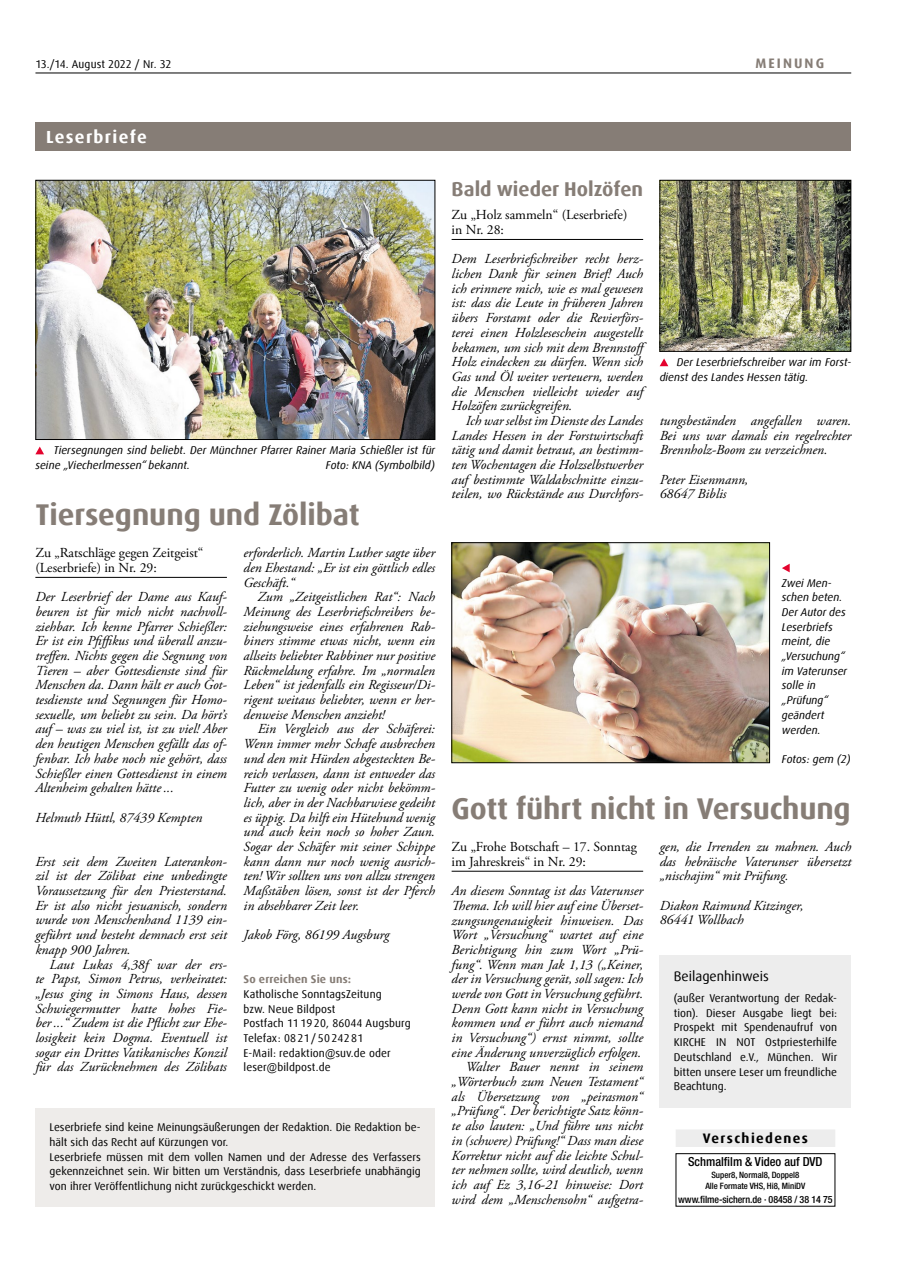
<style>
.page{position:relative;width:908px;height:1276px;background:#fff}
.page>*{position:absolute;margin:0;border:0;box-sizing:border-box;transform-origin:0 0}
.t1{font:700 30px "Dax Offc Pro";letter-spacing:-.005em;color:#867d76}
.t2{font:700 20px "Dax Offc Pro";color:#867d76}
.t3{font:700 17.5px "Dax Offc Pro";letter-spacing:.075em;color:#fff}
.t4{font:italic 13.75px/14.6px "Adobe Garamond Pro";color:#000;text-align:justify}
.t5{font:13.75px/14.6px "Adobe Garamond Pro";letter-spacing:-.005em;color:#000}
.t6{font:13.75px "Dax Offc Pro";color:#000}
.t7{font:700 13.75px "Dax Offc Pro";letter-spacing:.1em;color:#000}
.t8{font:700 13.75px "Dax Offc Pro";letter-spacing:.15em;color:#867d76}
.t9{font:500 condensed 12.5px "Helvetica Neue LT Std";color:#000}
.t10{font:11.25px/14.8px "Dax Offc Pro";color:#000}
.t11{font:italic 11.25px/14.8px "Dax Offc Pro";color:#000}
.t12{font:700 11.25px "Dax Offc Pro";letter-spacing:.01em;color:#867d76}
.t13{font:500 condensed 10px "Helvetica Neue LT Std";letter-spacing:-.01em;color:#000}
.t14{font:500 condensed 8.75px/10.5px "Helvetica Neue LT Std";color:#000;text-align:center}
</style>
<div class="page">
<hr style="left:35px;top:73px;width:815px;height:1px;background:#000">
<div style="left:675px;top:1153px;width:159px;height:53px;border:1px solid #000"></div>
<div style="left:675px;top:1129px;width:159px;height:18px;background:#ededed"></div>
<div style="left:659px;top:955px;width:191px;height:152px;background:#ededed"></div>
<hr style="left:35px;top:577px;width:192px;height:1px;background:#000">
<hr style="left:451px;top:239px;width:192px;height:1px;background:#000">
<hr style="left:451px;top:871px;width:192px;height:1px;background:#000">
<div style="left:35px;top:122px;width:815px;height:29px;background:#867d76"></div>
<div style="left:35px;top:1107px;width:400px;height:99px;background:#eeecea"></div>
<img style="left:38px;top:182px;width:395px;height:256px">
<div style="left:36px;top:180px;width:399px;height:260px;border:1px solid #000"></div>
<img style="left:661px;top:182px;width:187px;height:167px">
<div style="left:659px;top:180px;width:191px;height:171px;border:1px solid #000"></div>
<img style="left:453px;top:544px;width:314px;height:217px">
<div style="left:451px;top:542px;width:318px;height:221px;border:1px solid #000"></div>
<svg style="left:35px;top:446px;width:9px;height:8px"></svg>
<svg style="left:660px;top:358px;width:8px;height:8px"></svg>
<svg style="left:782px;top:564px;width:7px;height:8px"></svg>
<p class="t10" style="left:35px;top:56px;width:137px">13./14. August 2022 / Nr. 32</p>
<p class="t8" style="left:755px;top:54px;width:70px">MEINUNG</p>
<p class="t3" style="left:46px;top:125px;width:102px">Leserbriefe</p>
<p class="t11" style="left:35px;top:443px;width:401px;text-indent:18px">Tiersegnungen sind beliebt. Der Münchner Pfarrer Rainer Maria Schießler ist für seine „Viecherlmessen“ bekannt.</p>
<p class="t11" style="left:326px;top:458px;width:110px">Foto: KNA (Symbolbild)</p>
<h1 class="t1" style="left:36px;top:495px;width:325px">Tiersegnung und Zölibat</h1>
<p class="t5" style="left:35px;top:546px;width:169px">Zu „Ratschläge gegen Zeitgeist“ (Leserbriefe) in Nr. 29:</p>
<p class="t4" style="left:35px;top:590px;width:193px">Der Leserbrief der Dame aus Kauf&shy;beuren ist für mich nicht nachvoll&shy;ziehbar. Ich kenne Pfarrer Schießler:<br>Er ist ein Pfiffikus und überall anzu&shy;treffen. Nichts gegen die Segnung von Tieren – aber Gottesdienste sind für Menschen da. Dann hält er auch Got&shy;tesdienste und Segnungen für Homo&shy;sexuelle, um beliebt zu sein. Da hört’s auf – was zu viel ist, ist zu viel! Aber den heutigen Menschen gefällt das of&shy;fenbar. Ich habe noch nie gehört, dass Schießler einen Gottesdienst in einem Altenheim gehalten hätte ...</p>
<p class="t4" style="left:35px;top:810px;width:168px">Helmuth Hüttl, 87439 Kempten</p>
<p class="t4" style="left:35px;top:854px;width:193px">Erst seit dem Zweiten Laterankon&shy;zil ist der Zölibat eine unbedingte Voraussetzung für den Priesterstand.<br>Er ist also nicht jesuanisch, sondern wurde von Menschenhand 1139 ein&shy;geführt und besteht demnach erst seit knapp 900 Jahren.</p>
<p class="t4" style="left:35px;top:957px;width:193px;text-indent:14px">Laut Lukas 4,38f war der ers&shy;te Papst, Simon Petrus, verheiratet: „Jesus ging in Simons Haus, dessen Schwiegermutter hatte hohes Fie&shy;ber ...“ Zudem ist die Pflicht zur Ehe&shy;losigkeit kein Dogma. Eventuell ist sogar ein Drittes Vatikanisches Konzil für das Zurücknehmen des Zölibats</p>
<p class="t4" style="left:243px;top:546px;width:193px">erforderlich. Martin Luther sagte über den Ehestand: „Er ist ein göttlich edles Geschäft.“</p>
<p class="t4" style="left:243px;top:590px;width:193px;text-indent:14px">Zum „Zeitgeistlichen Rat“: Nach Meinung des Leserbriefschreibers be&shy;ziehungsweise eines erfahrenen Rab&shy;biners stimme etwas nicht, wenn ein allseits beliebter Rabbiner nur positive Rückmeldung erfahre. Im „normalen Leben“ ist jedenfalls ein Regisseur/Di&shy;rigent weitaus beliebter, wenn er her&shy;denweise Menschen anzieht!</p>
<p class="t4" style="left:243px;top:722px;width:193px;text-indent:14px">Ein Vergleich aus der Schäferei:<br>Wenn immer mehr Schafe ausbrechen und den mit Hürden abgesteckten Be&shy;reich verlassen, dann ist entweder das Futter zu wenig oder nicht bekömm&shy;lich, aber in der Nachbarwiese gedeiht es üppig. Da hilft ein Hütehund wenig und auch kein noch so hoher Zaun.<br>Sogar der Schäfer mit seiner Schippe kann dann nur noch wenig ausrich&shy;ten! Wir sollten uns von allzu strengen Maßstäben lösen, sonst ist der Pferch in absehbarer Zeit leer.</p>
<p class="t4" style="left:243px;top:928px;width:147px">Jakob Förg, 86199 Augsburg</p>
<p class="t12" style="left:243px;top:972px;width:109px">So erreichen Sie uns:</p>
<p class="t10" style="left:243px;top:986px;width:169px">Katholische SonntagsZeitung<br>bzw. Neue Bildpost<br>Postfach 11 19 20, 86044 Augsburg<br>Telefax: 08 21 / 50 242 81<br>E-Mail: redaktion@suv.de oder leser@bildpost.de</p>
<p class="t10" style="left:50px;top:1120px;width:372px">Leserbriefe sind keine Meinungsäußerungen der Redaktion. Die Redaktion be&shy;hält sich das Recht auf Kürzungen vor.<br>Leserbriefe müssen mit dem vollen Namen und der Adresse des Verfassers gekennzeichnet sein. Wir bitten um Verständnis, dass Leserbriefe unabhängig von ihrer Veröffentlichung nicht zurückgeschickt werden.</p>
<h2 class="t2" style="left:451px;top:176px;width:193px">Bald wieder Holzöfen</h2>
<p class="t5" style="left:451px;top:208px;width:177px">Zu „Holz sammeln“ (Leserbriefe) in Nr. 28:</p>
<p class="t4" style="left:451px;top:252px;width:199px;text-align:left">Dem Leserbriefschreiber recht herz&shy;lichen Dank für seinen Brief! Auch ich erinnere mich, wie es mal gewesen ist: dass die Leute in früheren Jahren übers Forstamt oder die Revierförs&shy;terei einen Holzleseschein ausgestellt bekamen, um sich mit dem Brennstoff Holz eindecken zu dürfen. Wenn sich Gas und Öl weiter verteuern, werden die Menschen vielleicht wieder auf Holzöfen zurückgreifen.</p>
<p class="t4" style="left:451px;top:414px;width:193px;text-indent:14px">Ich war selbst im Dienste des Landes Landes Hessen in der Forstwirtschaft tätig und damit betraut, an bestimm&shy;ten Wochentagen die Holzselbstwerber auf bestimmte Waldabschnitte einzu&shy;teilen, wo Rückstände aus Durchfors-</p>
<p class="t11" style="left:659px;top:355px;width:193px;text-indent:17px">Der Leserbriefschreiber war im Forst&shy;dienst des Landes Hessen tätig.</p>
<p class="t4" style="left:659px;top:413px;width:193px">tungsbeständen angefallen waren.<br>Bei uns war damals ein regelrechter Brennholz-Boom zu verzeichnen.</p>
<p class="t4" style="left:659px;top:472px;width:90px">Peter Eisenmann,<br>68647 Biblis</p>
<p class="t11" style="left:781px;top:575px;width:67px">Zwei Men&shy;schen beten.<br>Der Autor des<br>Leserbriefs meint, die „Versuchung“ im Vaterunser solle in „Prüfung“ geändert werden.</p>
<p class="t11" style="left:781px;top:751px;width:70px">Fotos: gem (2)</p>
<h1 class="t1" style="left:451px;top:789px;width:400px">Gott führt nicht in Versuchung</h1>
<p class="t5" style="left:451px;top:840px;width:187px">Zu „Frohe Botschaft – 17. Sonntag im Jahreskreis“ in Nr. 29:</p>
<p class="t4" style="left:451px;top:884px;width:193px;text-align:right">An diesem Sonntag ist das Vaterunser Thema. Ich will hier auf eine Überset&shy;zungsungenauigkeit hinweisen. Das Wort „Versuchung“ wartet auf eine Berichtigung hin zum Wort „Prü&shy;fung“. Wenn man Jak 1,13 („Keiner, der in Versuchung gerät, soll sagen: Ich werde von Gott in Versuchung geführt.<br>Denn Gott kann nicht in Versuchung kommen und er führt auch niemand in Versuchung“) ernst nimmt, sollte eine Änderung unverzüglich erfolgen.<br>Walter Bauer nennt in seinem „Wörterbuch zum Neuen Testament“ als Übersetzung von „peirasmon“ „Prüfung“. Der berichtigte Satz könn&shy;te also lauten: „Und führe uns nicht in (schwere) Prüfung!“ Dass man diese Korrektur nicht auf die leichte Schul&shy;ter nehmen sollte, wird deutlich, wenn ich auf Ez 3,16-21 hinweise: Dort wird dem „Menschensohn“ aufgetra-</p>
<p class="t4" style="left:659px;top:839px;width:193px">gen, die Irrenden zu mahnen. Auch das hebräische Vaterunser übersetzt „nischajim“ mit Prüfung.</p>
<p class="t4" style="left:659px;top:898px;width:145px">Diakon Raimund Kitzinger,<br>86441 Wollbach</p>
<p class="t6" style="left:673px;top:967px;width:96px">Beilagenhinweis</p>
<p class="t10" style="left:673px;top:991px;width:165px;text-align:justify">(außer Verantwortung der Redak&shy;tion). Dieser Ausgabe liegt bei:<br>Prospekt mit Spendenaufruf von KIRCHE IN NOT Ostpriesterhilfe Deutschland e.V., München. Wir bitten unsere Leser um freundliche Beachtung.</p>
<p class="t7" style="left:702px;top:1129px;width:107px">Verschiedenes</p>
<p class="t9" style="left:687px;top:1154px;width:136px">Schmalfilm &amp; Video auf DVD</p>
<p class="t14" style="left:705px;top:1169px;width:101px">Super8, Normal8, Doppel8<br>Alle Formate VHS, Hi8, MiniDV</p>
<p class="t13" style="left:678px;top:1193px;width:156px">www.filme-sichern.de · 08458 / 38 14 75</p>
</div>
